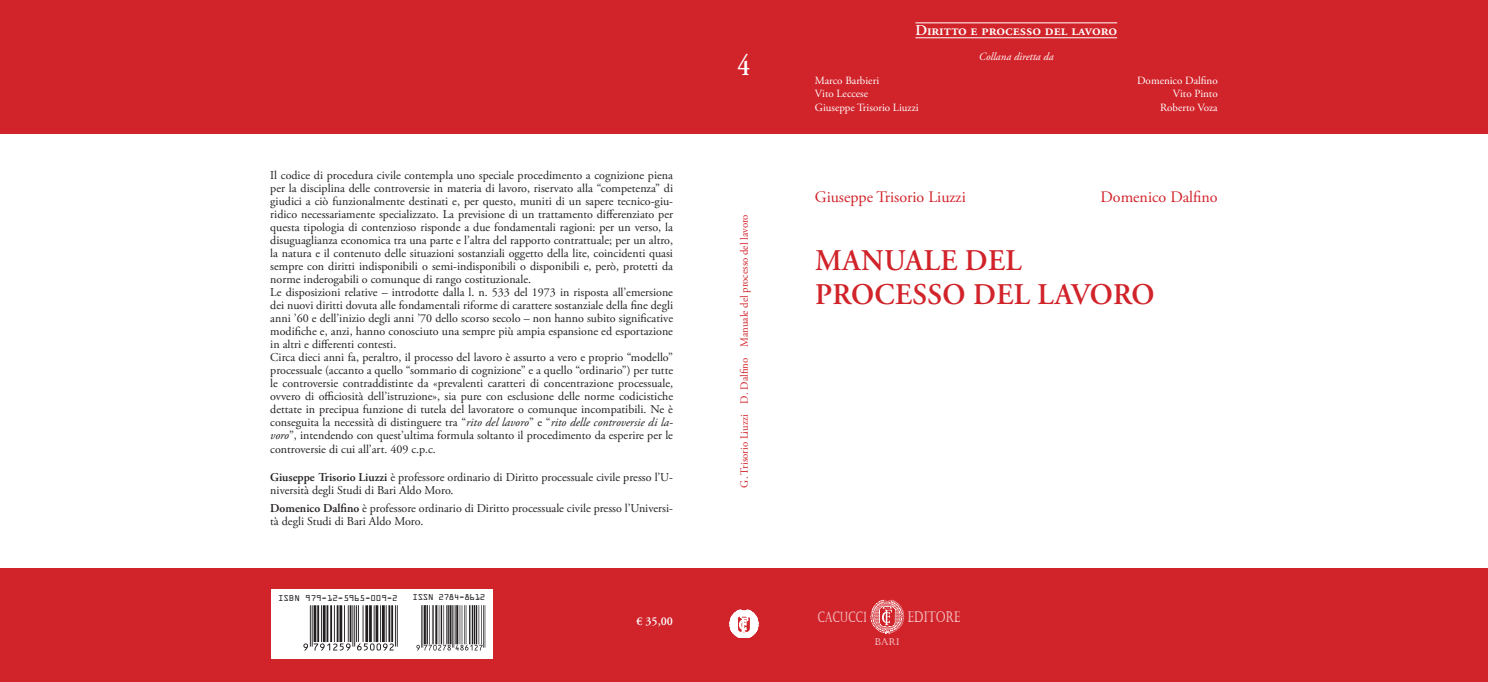
<style>
.page{position:relative;width:1488px;height:682px;background:#fff}
.page>*{position:absolute;margin:0;border:0;box-sizing:border-box;transform-origin:0 0}
.t1{font:600 30px/34px "Adobe Garamond Pro";letter-spacing:.015em;color:#d1232a}
.t2{font:600 30px "Adobe Garamond Pro";color:#fff;scale:.83 1}
.t3{font:16px "Adobe Garamond Pro";color:#d1232a}
.t4{font:600 15px "Adobe Garamond Pro";color:#fff}
.t5{font:15px "Castellar";color:#fff;scale:.74 1}
.t6{font:14.4px "Castellar";color:#fff;scale:.67 1}
.t7{font:12px/13px "Adobe Garamond Pro";color:#231f20}
.t8{font:600 12px "Adobe Garamond Pro";color:#fff}
.t9{font:11px "Adobe Garamond Pro";color:#fff}
.t10{font:11px "Adobe Garamond Pro";color:#d1232a}
.t11{font:italic 11px "Adobe Garamond Pro";color:#fff}
.t12{font:9.5px "Castellar";color:#fff}
.t13{font:9px "OCRA Extended";color:#231f20}
.t14{font:9px "OCRA Extended";letter-spacing:-.03em;color:#231f20}
.s1{font-style:italic}
.s2{font-weight:600}
</style>
<div class="page">
<div style="left:0;top:0;width:1487px;height:134px;background:#d1232a"></div>
<div style="left:0;top:568px;width:1487px;height:114px;background:#d1232a"></div>
<svg style="left:870px;top:600px;width:34px;height:34px"></svg>
<hr style="left:915px;top:22px;width:201px;height:1px;background:#fff">
<hr style="left:915px;top:37px;width:201px;height:1px;background:#fff">
<svg style="left:729px;top:610px;width:29px;height:27px"></svg>
<svg style="left:272px;top:590px;width:221px;height:69px;fill:#fff"></svg>
<hr style="left:397px;top:605px;width:1px;height:42px;background:#231f20">
<hr style="left:395px;top:605px;width:1px;height:42px;background:#231f20">
<hr style="left:391px;top:605px;width:2px;height:37px;background:#231f20">
<hr style="left:388px;top:605px;width:2px;height:37px;background:#231f20">
<hr style="left:385px;top:605px;width:1px;height:37px;background:#231f20">
<hr style="left:382px;top:605px;width:3px;height:37px;background:#231f20">
<hr style="left:380px;top:605px;width:1px;height:37px;background:#231f20">
<hr style="left:375px;top:605px;width:3px;height:37px;background:#231f20">
<hr style="left:373px;top:605px;width:1px;height:37px;background:#231f20">
<hr style="left:369px;top:605px;width:3px;height:37px;background:#231f20">
<hr style="left:365px;top:605px;width:3px;height:37px;background:#231f20">
<hr style="left:362px;top:605px;width:1px;height:37px;background:#231f20">
<hr style="left:358px;top:605px;width:1px;height:37px;background:#231f20">
<hr style="left:356px;top:605px;width:1px;height:37px;background:#231f20">
<hr style="left:354px;top:605px;width:1px;height:42px;background:#231f20">
<hr style="left:352px;top:605px;width:1px;height:42px;background:#231f20">
<hr style="left:349px;top:605px;width:2px;height:37px;background:#231f20">
<hr style="left:348px;top:605px;width:1px;height:37px;background:#231f20">
<hr style="left:344px;top:605px;width:1px;height:37px;background:#231f20">
<hr style="left:339px;top:605px;width:3px;height:37px;background:#231f20">
<hr style="left:336px;top:605px;width:2px;height:37px;background:#231f20">
<hr style="left:334px;top:605px;width:1px;height:37px;background:#231f20">
<hr style="left:330px;top:605px;width:2px;height:37px;background:#231f20">
<hr style="left:326px;top:605px;width:2px;height:37px;background:#231f20">
<hr style="left:323px;top:605px;width:2px;height:37px;background:#231f20">
<hr style="left:321px;top:605px;width:1px;height:37px;background:#231f20">
<hr style="left:317px;top:605px;width:2px;height:37px;background:#231f20">
<hr style="left:313px;top:605px;width:3px;height:37px;background:#231f20">
<hr style="left:312px;top:605px;width:1px;height:42px;background:#231f20">
<hr style="left:310px;top:605px;width:1px;height:42px;background:#231f20">
<svg style="left:303px;top:643px;width:91px;height:7px"></svg>
<hr style="left:484px;top:605px;width:1px;height:43px;background:#231f20">
<hr style="left:483px;top:605px;width:1px;height:43px;background:#231f20">
<hr style="left:481px;top:605px;width:1px;height:39px;background:#231f20">
<hr style="left:478px;top:605px;width:1px;height:39px;background:#231f20">
<hr style="left:476px;top:605px;width:1px;height:39px;background:#231f20">
<hr style="left:474px;top:605px;width:1px;height:39px;background:#231f20">
<hr style="left:471px;top:605px;width:2px;height:39px;background:#231f20">
<hr style="left:469px;top:605px;width:1px;height:39px;background:#231f20">
<hr style="left:465px;top:605px;width:1px;height:39px;background:#231f20">
<hr style="left:464px;top:605px;width:1px;height:39px;background:#231f20">
<hr style="left:461px;top:605px;width:1px;height:39px;background:#231f20">
<hr style="left:459px;top:605px;width:1px;height:39px;background:#231f20">
<hr style="left:456px;top:605px;width:2px;height:39px;background:#231f20">
<hr style="left:455px;top:605px;width:1px;height:39px;background:#231f20">
<hr style="left:453px;top:605px;width:1px;height:43px;background:#231f20">
<hr style="left:452px;top:605px;width:1px;height:43px;background:#231f20">
<hr style="left:449px;top:605px;width:2px;height:39px;background:#231f20">
<hr style="left:447px;top:605px;width:2px;height:39px;background:#231f20">
<hr style="left:446px;top:605px;width:1px;height:39px;background:#231f20">
<hr style="left:443px;top:605px;width:1px;height:39px;background:#231f20">
<hr style="left:440px;top:605px;width:2px;height:39px;background:#231f20">
<hr style="left:438px;top:605px;width:1px;height:39px;background:#231f20">
<hr style="left:435px;top:605px;width:2px;height:39px;background:#231f20">
<hr style="left:433px;top:605px;width:1px;height:39px;background:#231f20">
<hr style="left:432px;top:605px;width:1px;height:39px;background:#231f20">
<hr style="left:429px;top:605px;width:1px;height:39px;background:#231f20">
<hr style="left:426px;top:605px;width:2px;height:39px;background:#231f20">
<hr style="left:424px;top:605px;width:2px;height:39px;background:#231f20">
<hr style="left:422px;top:605px;width:1px;height:43px;background:#231f20">
<hr style="left:421px;top:605px;width:1px;height:43px;background:#231f20">
<svg style="left:416px;top:645px;width:66px;height:5px"></svg>
<p class="t7" style="left:270px;top:170px;width:404px">Il codice di procedura civile contempla uno speciale procedimento a cognizione piena per la disciplina delle controversie in materia di lavoro, riservato alla “competenza” di giudici a ciò funzionalmente destinati e, per questo, muniti di un sapere tecnico-giu&shy;ridico necessariamente specializzato. La previsione di un trattamento differenziato per questa tipologia di contenzioso risponde a due fondamentali ragioni: per un verso, la disuguaglianza economica tra una parte e l’altra del rapporto contrattuale; per un altro, la natura e il contenuto delle situazioni sostanziali oggetto della lite, coincidenti quasi sempre con diritti indisponibili o semi-indisponibili o disponibili e, però, protetti da norme inderogabili o comunque di rango costituzionale.<br>Le disposizioni relative – introdotte dalla l. n. 533 del 1973 in risposta all’emersione dei nuovi diritti dovuta alle fondamentali riforme di carattere sostanziale della fine degli anni ’60 e dell’inizio degli anni ’70 dello scorso secolo – non hanno subito significative modifiche e, anzi, hanno conosciuto una sempre più ampia espansione ed esportazione in altri e differenti contesti.<br>Circa dieci anni fa, peraltro, il processo del lavoro è assurto a vero e proprio “modello” processuale (accanto a quello “sommario di cognizione” e a quello “ordinario”) per tutte le controversie contraddistinte da «prevalenti caratteri di concentrazione processuale, ovvero di officiosità dell’istruzione», sia pure con esclusione delle norme codicistiche dettate in precipua funzione di tutela del lavoratore o comunque incompatibili. Ne è conseguita la necessità di distinguere tra “<span class="s1">rito del lavoro</span>” e “<span class="s1">rito delle controversie di la&shy;voro</span>”, intendendo con quest’ultima formula soltanto il procedimento da esperire per le controversie di cui all’art. 409 c.p.c.</p>
<p class="t7" style="left:270px;top:471px;width:404px"><span class="s2">Giuseppe Trisorio Liuzzi</span> è professore ordinario di Diritto processuale civile presso l’U&shy;niversità degli Studi di Bari Aldo Moro.</p>
<p class="t7" style="left:270px;top:502px;width:404px"><span class="s2">Domenico Dalfino</span> è professore ordinario di Diritto processuale civile presso l’Universi&shy;tà degli Studi di Bari Aldo Moro.</p>
<p class="t13" style="left:278px;top:593px;width:121px">ISBN 979-12-5965-009-2</p>
<p class="t14" style="left:412px;top:593px;width:74px">ISSN 2784-8612</p>
<p class="t8" style="left:636px;top:614px;width:38px">€ 35,00</p>
<h1 class="t2" style="left:737px;top:48px;width:17px">4</h1>
<p class="t10" style="left:737px;top:487px;width:275px;rotate:-90deg">G. Trisorio Liuzzi D. Dalfino Manuale del processo del lavoro</p>
<p class="t4" style="left:915px;top:22px;width:203px">Diritto e processo del lavoro</p>
<p class="t11" style="left:978px;top:50px;width:76px">Collana diretta da</p>
<p class="t9" style="left:814px;top:74px;width:66px">Marco Barbieri</p>
<p class="t9" style="left:1136px;top:74px;width:82px">Domenico Dalfino</p>
<p class="t9" style="left:814px;top:87px;width:55px">Vito Leccese</p>
<p class="t9" style="left:1172px;top:87px;width:46px">Vito Pinto</p>
<p class="t9" style="left:814px;top:101px;width:105px">Giuseppe Trisorio Liuzzi</p>
<p class="t9" style="left:1159px;top:101px;width:59px">Roberto Voza</p>
<h2 class="t3" style="left:814px;top:188px;width:152px">Giuseppe Trisorio Liuzzi</h2>
<h2 class="t3" style="left:1100px;top:188px;width:119px">Domenico Dalfino</h2>
<h1 class="t1" style="left:815px;top:244px;width:341px">MANUALE DEL<br>PROCESSO DEL LAVORO</h1>
<p class="t6" style="left:817px;top:608px;width:75px">CACUCCI</p>
<p class="t5" style="left:907px;top:608px;width:73px">EDITORE</p>
<p class="t12" style="left:874px;top:636px;width:27px">BARI</p>
</div>
